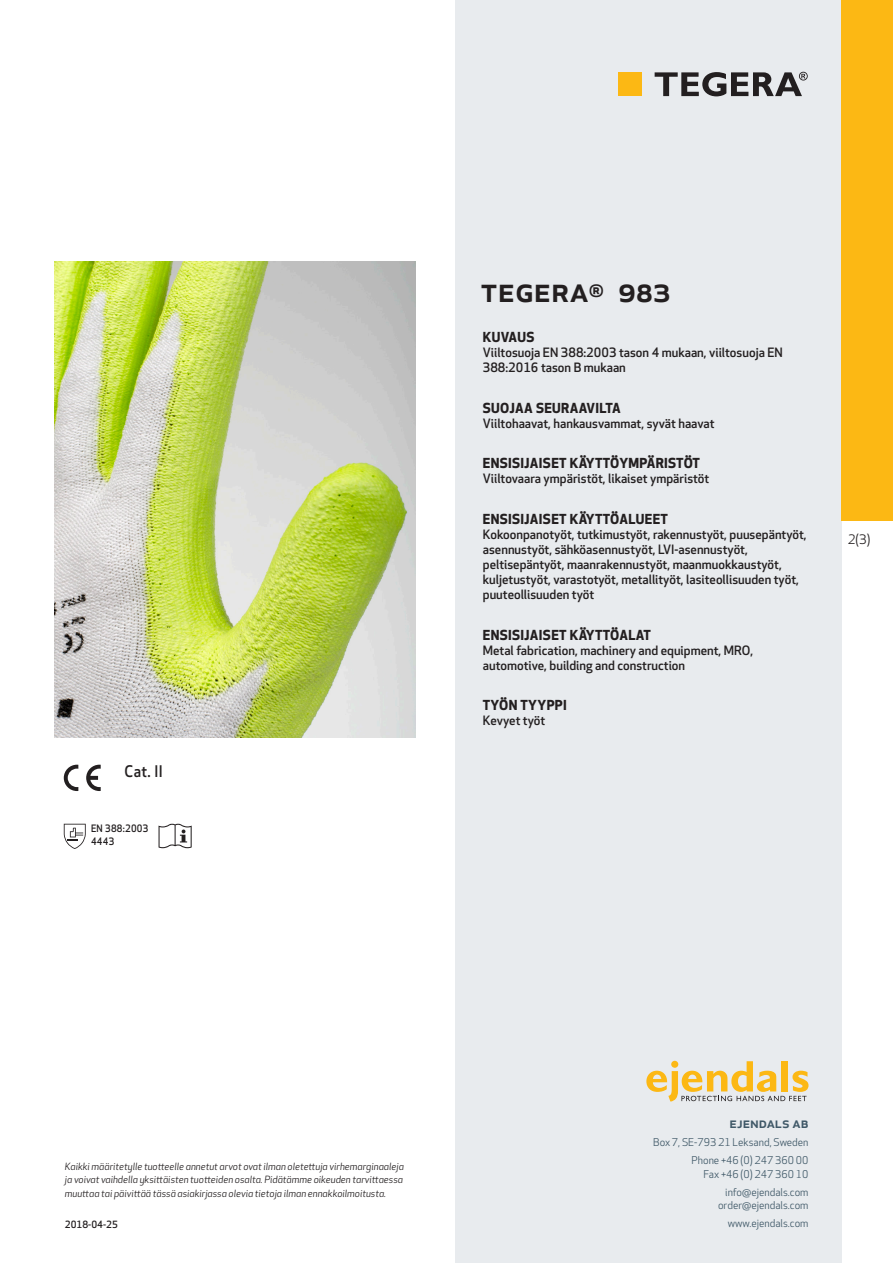
<style>
.page{position:relative;width:893px;height:1263px;background:#fff}
.page>*{position:absolute;margin:0;border:0;box-sizing:border-box;transform-origin:0 0}
.prodname{font:500 34.5px "Apex New";color:#231f20}
.Artikel{font:500 15.6px "Apex New";color:#231f20;scale:.95 1}
.t1{font:500 15px "Apex New";color:#405968}
.Funktion_body{font:700 13.5px "Apex New";letter-spacing:.025em;color:#231f20}
.t2{font:12.75px "Apex New";color:#231f20}
.Funktion_body-2{font:500 12.6px/15px "Apex New";color:#231f20}
.t3{font:10.5px/18px "Apex New";color:#405968;text-align:right}
.Artikel-2{font:500 10.05px/13.2px "Apex New";letter-spacing:.025em;color:#231f20;scale:.95 1}
.t4{font:italic 9.75px/13.5px "Apex New";color:#231f20;text-align:justify}
.Sidfot_datum{font:500 9.75px "Apex New";color:#231f20}
</style>
<div class="page">
<div style="left:455px;top:0;width:387px;height:1263px;background:#e8ebee"></div>
<svg style="left:646px;top:1061px;width:162px;height:40px"></svg>
<div style="left:842px;top:0;width:51px;height:520px;background:#fcb814"></div>
<div style="left:618px;top:72px;width:24px;height:24px;background:#fcb814"></div>
<svg style="left:655px;top:72px;width:153px;height:24px"></svg>
<svg style="left:86px;top:765px;width:15px;height:26px"></svg>
<svg style="left:64px;top:765px;width:14px;height:26px"></svg>
<svg style="left:64px;top:824px;width:22px;height:25px"></svg>
<svg style="left:159px;top:824px;width:33px;height:24px"></svg>
<img style="left:54px;top:261px;width:361px;height:477px">
<p class="Artikel" style="left:125px;top:761px;width:42px">Cat. II</p>
<p class="Artikel-2" style="left:91px;top:821px;width:62px">EN 388:2003<br>4443</p>
<p class="prodname" style="left:480px;top:266px;width:191px">TEGERA<sup>®</sup> 983</p>
<p class="Funktion_body" style="left:483px;top:327px;width:53px">KUVAUS</p>
<p class="Funktion_body-2" style="left:483px;top:345px;width:302px">Viiltosuoja EN 388:2003 tason 4 mukaan, viiltosuoja EN<br>388:2016 tason B mukaan</p>
<p class="Funktion_body" style="left:483px;top:398px;width:140px">SUOJAA SEURAAVILTA</p>
<p class="Funktion_body-2" style="left:483px;top:415px;width:233px">Viiltohaavat, hankausvammat, syvät haavat</p>
<p class="Funktion_body" style="left:483px;top:453px;width:219px">ENSISIJAISET KÄYTTÖYMPÄRISTÖT</p>
<p class="Funktion_body-2" style="left:483px;top:471px;width:228px">Viiltovaara ympäristöt, likaiset ympäristöt</p>
<p class="Funktion_body" style="left:483px;top:509px;width:187px">ENSISIJAISET KÄYTTÖALUEET</p>
<p class="Funktion_body-2" style="left:483px;top:526px;width:325px">Kokoonpanotyöt, tutkimustyöt, rakennustyöt, puusepäntyöt, asennustyöt, sähköasennustyöt, LVI-asennustyöt, peltisepäntyöt, maanrakennustyöt, maanmuokkaustyöt, kuljetustyöt, varastotyöt, metallityöt, lasiteollisuuden työt, puuteollisuuden työt</p>
<p class="Funktion_body" style="left:483px;top:625px;width:170px">ENSISIJAISET KÄYTTÖALAT</p>
<p class="Funktion_body-2" style="left:483px;top:642px;width:272px">Metal fabrication, machinery and equipment, MRO, automotive, building and construction</p>
<p class="Funktion_body" style="left:483px;top:695px;width:85px">TYÖN TYYPPI</p>
<p class="Funktion_body-2" style="left:483px;top:713px;width:64px">Kevyet työt</p>
<p class="t2" style="left:848px;top:531px;width:24px">2(3)</p>
<p class="t4" style="left:65px;top:1159px;width:340px">Kaikki määritetylle tuotteelle annetut arvot ovat ilman oletettuja virhemarginaaleja ja voivat vaihdella yksittäisten tuotteiden osalta. Pidätämme oikeuden tarvittaessa muuttaa tai päivittää tässä asiakirjassa olevia tietoja ilman ennakkoilmoitusta.</p>
<p class="Sidfot_datum" style="left:65px;top:1218px;width:54px">2018-04-25</p>
<p class="t1" style="left:729px;top:1113px;width:80px">ejendals ab</p>
<p class="t3" style="left:653px;top:1133px;width:157px">Box 7, SE-793 21 Leksand, Sweden<br>Phone +46 (0) 247 360 00</p>
<p class="t3" style="left:703px;top:1165px;width:107px">Fax +46 (0) 247 360 10 info@ejendals.com</p>
<p class="t3" style="left:718px;top:1196px;width:92px">order@ejendals.com</p>
<p class="t3" style="left:728px;top:1215px;width:82px">www.ejendals.com</p>
</div>
